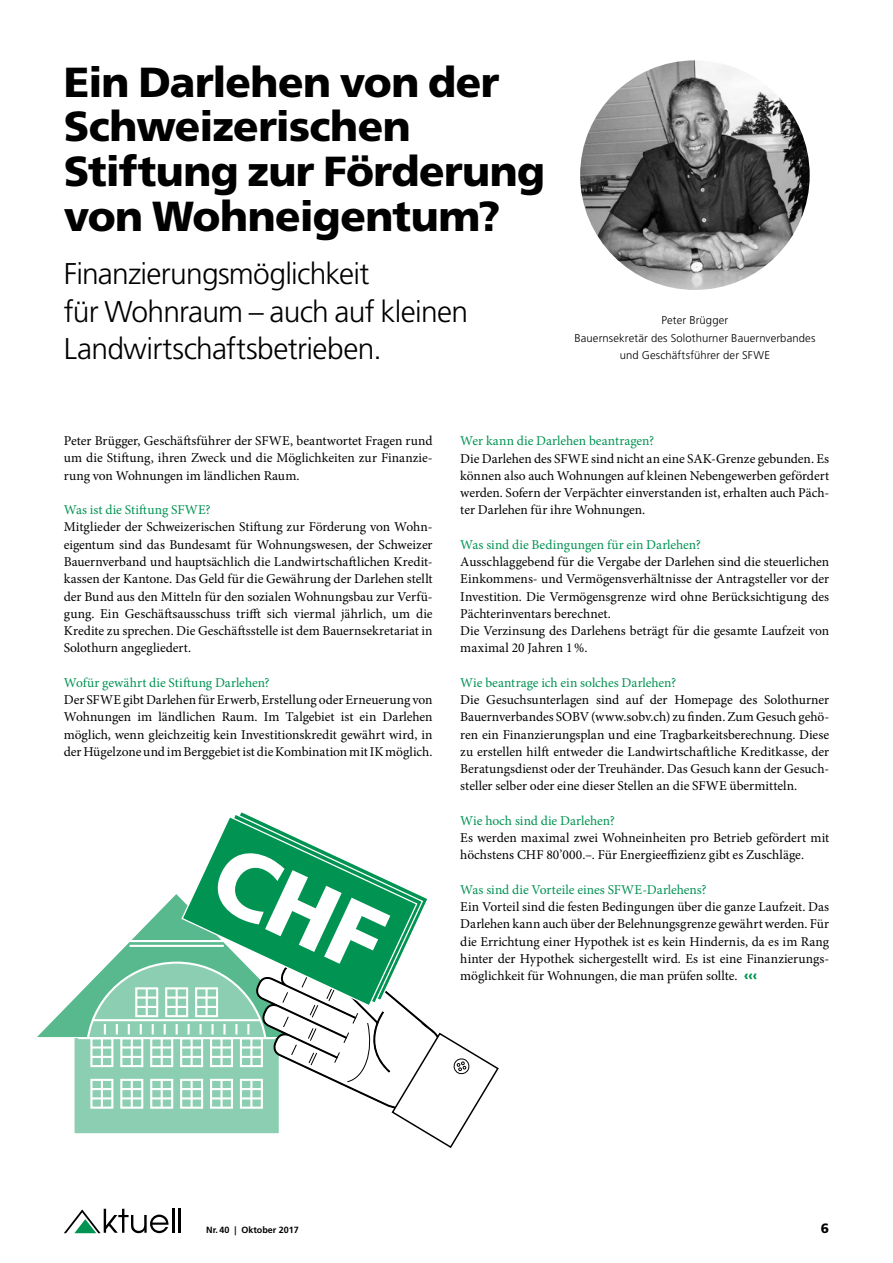
<style>
.page{position:relative;width:893px;height:1263px;background:#fff}
.page>*{position:absolute;margin:0;border:0;box-sizing:border-box;transform-origin:0 0}
.t1{font:900 42px/45px "Frutiger LT Std";letter-spacing:-.015em;color:#000}
.t2{font:300 30px/37.5px "Frutiger LT Std";letter-spacing:-.025em;color:#000}
.t3{font:13.5px/17.2px "Minion Pro";letter-spacing:-.005em;color:#000;text-align:justify}
.t4{font:13.5px "Minion Pro";letter-spacing:-.005em;color:#009352}
.t5{font:900 13.5px "Frutiger LT Std";color:#000}
.t6{font:300 11.25px/17.2px "Frutiger LT Std";letter-spacing:.01em;color:#000;text-align:center}
.t7{font:700 9px "Frutiger LT Std";color:#000}
.s1{font-family:"Frutiger LT Std";font-weight:900;color:#009352}
</style>
<div class="page">
<svg style="left:64px;top:1209px;width:105px;height:24px"></svg>
<hr style="left:172px;top:1209px;width:2px;height:24px;background:#000">
<hr style="left:178px;top:1209px;width:3px;height:24px;background:#000">
<img style="left:580px;top:60px;width:230px;height:230px;border-radius:115px">
<svg style="left:37px;top:812px;width:462px;height:336px"></svg>
<h1 class="t1" style="left:64px;top:59px;width:483px">Ein Darlehen von der<br>Schweizerischen<br>Stiftung zur Förderung von Wohneigentum?</h1>
<h2 class="t2" style="left:64px;top:255px;width:406px">Finanzierungsmöglichkeit<br>für Wohnraum – auch auf kleinen<br>Landwirtschaftsbetrieben.</h2>
<p class="t6" style="left:574px;top:312px;width:242px">Peter Brügger<br>Bauernsekretär des Solothurner Bauernverbandes und Geschäftsführer der SFWE</p>
<p class="t3" style="left:64px;top:432px;width:370px">Peter Brügger, Geschäftsführer der SFWE, beantwortet Fragen rund um die Stiftung, ihren Zweck und die Möglichkeiten zur Finanzie&shy;rung von Wohnungen im ländlichen Raum.</p>
<p class="t4" style="left:64px;top:501px;width:148px">Was ist die Stiftung SFWE?</p>
<p class="t3" style="left:64px;top:519px;width:370px">Mitglieder der Schweizerischen Stiftung zur Förderung von Wohn&shy;eigentum sind das Bundesamt für Wohnungswesen, der Schweizer Bauernverband und hauptsächlich die Landwirtschaftlichen Kredit&shy;kassen der Kantone. Das Geld für die Gewährung der Darlehen stellt der Bund aus den Mitteln für den sozialen Wohnungsbau zur Verfü&shy;gung. Ein Geschäftsausschuss trifft sich viermal jährlich, um die Kredite zu sprechen. Die Geschäftsstelle ist dem Bauernsekretariat in Solothurn angegliedert.</p>
<p class="t4" style="left:64px;top:673px;width:207px">Wofür gewährt die Stiftung Darlehen?</p>
<p class="t3" style="left:64px;top:691px;width:370px">Der SFWE gibt Darlehen für Erwerb, Erstellung oder Erneuerung von Wohnungen im ländlichen Raum. Im Talgebiet ist ein Darlehen möglich, wenn gleichzeitig kein Investitionskredit gewährt wird, in der Hügelzone und im Berggebiet ist die Kombination mit IK möglich.</p>
<p class="t4" style="left:460px;top:432px;width:196px">Wer kann die Darlehen beantragen?</p>
<p class="t3" style="left:460px;top:450px;width:370px">Die Darlehen des SFWE sind nicht an eine SAK-Grenze gebunden. Es können also auch Wohnungen auf kleinen Nebengewerben gefördert werden. Sofern der Verpächter einverstanden ist, erhalten auch Päch&shy;ter Darlehen für ihre Wohnungen.</p>
<p class="t4" style="left:460px;top:535px;width:242px">Was sind die Bedingungen für ein Darlehen?</p>
<p class="t3" style="left:460px;top:553px;width:370px;text-align:left">Ausschlaggebend für die Vergabe der Darlehen sind die steuerlichen Einkommens- und Vermögensverhältnisse der Antragsteller vor der Investition. Die Vermögensgrenze wird ohne Berücksichtigung des Pächterinventars berechnet.<br>Die Verzinsung des Darlehens beträgt für die gesamte Laufzeit von maximal 20 Jahren 1%.</p>
<p class="t4" style="left:460px;top:673px;width:217px">Wie beantrage ich ein solches Darlehen?</p>
<p class="t3" style="left:460px;top:691px;width:370px">Die Gesuchsunterlagen sind auf der Homepage des Solothurner Bauernverbandes SOBV (www.sobv.ch) zu finden. Zum Gesuch gehö&shy;ren ein Finanzierungsplan und eine Tragbarkeitsberechnung. Diese zu erstellen hilft entweder die Landwirtschaftliche Kreditkasse, der Beratungsdienst oder der Treuhänder. Das Gesuch kann der Gesuch&shy;steller selber oder eine dieser Stellen an die SFWE übermitteln.</p>
<p class="t4" style="left:460px;top:811px;width:156px">Wie hoch sind die Darlehen?</p>
<p class="t3" style="left:460px;top:829px;width:370px">Es werden maximal zwei Wohneinheiten pro Betrieb gefördert mit höchstens CHF 80’000.–. Für Energieeffizienz gibt es Zuschläge.</p>
<p class="t4" style="left:460px;top:880px;width:248px">Was sind die Vorteile eines SFWE-Darlehens?</p>
<p class="t3" style="left:460px;top:898px;width:370px">Ein Vorteil sind die festen Bedingungen über die ganze Laufzeit. Das Darlehen kann auch über der Belehnungsgrenze gewährt werden. Für die Errichtung einer Hypothek ist es kein Hindernis, da es im Rang hinter der Hypothek sichergestellt wird. Es ist eine Finanzierungs&shy;möglichkeit für Wohnungen, die man prüfen sollte. <span class="s1">‹‹‹</span></p>
<p class="t7" style="left:206px;top:1225px;width:94px">Nr. 40 | Oktober 2017</p>
<p class="t5" style="left:821px;top:1220px;width:10px">6</p>
</div>
